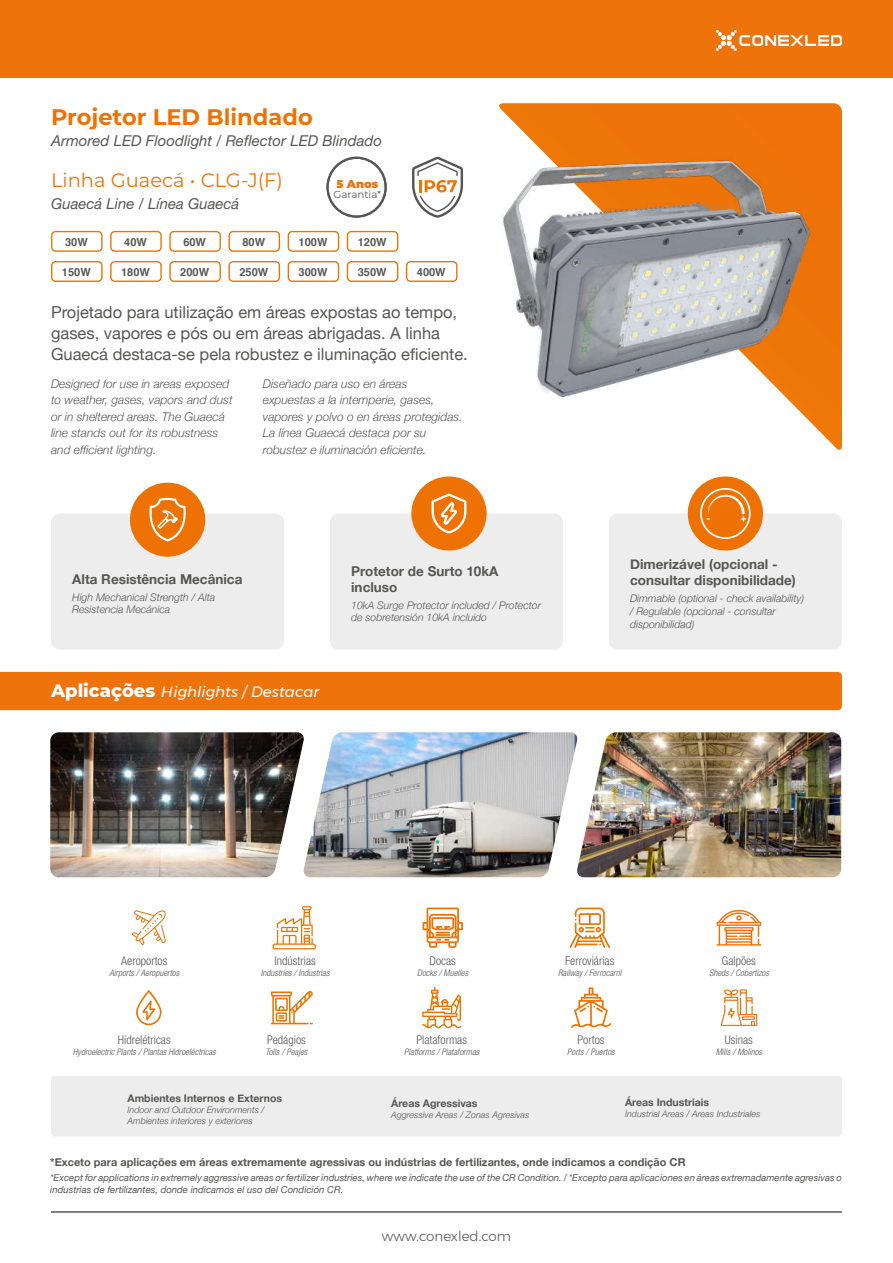
<style>
.page{position:relative;width:893px;height:1263px;background:#fff}
.page>*{position:absolute;margin:0;border:0;box-sizing:border-box;transform-origin:0 0}
.t1{font:700 22.5px "Montserrat";color:#ee7203}
.t2{font:19.5px "Montserrat";color:#ee730b}
.t3{font:16.5px/21px "Helvetica Neue";color:#575756}
.t4{font:italic 15px "Helvetica Neue LT Std";color:#575756}
.t5{font:italic 15px "Montserrat";color:#fff}
.t6{font:700 13.5px/16.2px "Helvetica Neue";color:#575756}
.t7{font:300 13.5px "Montserrat";color:#575756}
.t8{font:italic 300 12px/16.5px "Helvetica Neue";color:#575756}
.t9{font:300 condensed 12px "Helvetica Neue LT Std";color:#575756}
.t10{font:900 11.4px "Montserrat";color:#ee730b}
.t11{font:700 11.1px "Helvetica";color:#575756}
.t12{font:700 10.95px "Helvetica Neue";color:#575756}
.t13{font:italic 300 10.5px/12.6px "Helvetica Neue";color:#575756}
.t14{font:700 10.5px "Helvetica Neue";color:#575756}
.t15{font:10.2px "Montserrat";color:#575756}
.t16{font:italic 9.6px/11.6px "Helvetica Neue";color:#575756}
.t17{font:italic 300 condensed 9px "Helvetica Neue LT Std";color:#575756}
.t18{font:italic 300 9px/10.8px "Helvetica Neue";color:#575756}
.s1{font-weight:800;font-style:normal;font-size:18px}
</style>
<div class="page">
<hr style="left:51px;top:1211px;width:791px;height:2px;background:#575756">
<div style="left:0;top:0;width:893px;height:77px;background:#ee730b"></div>
<svg style="left:716px;top:30px;width:126px;height:21px"></svg>
<svg style="left:499px;top:103px;width:343px;height:347px"></svg>
<div style="left:51px;top:231px;width:52px;height:21px;border:1px solid #ee7203;border-radius:4px"></div>
<div style="left:51px;top:261px;width:52px;height:21px;border:1px solid #ee7203;border-radius:4px"></div>
<div style="left:110px;top:231px;width:52px;height:21px;border:1px solid #ee7203;border-radius:4px"></div>
<div style="left:110px;top:261px;width:52px;height:21px;border:1px solid #ee7203;border-radius:4px"></div>
<div style="left:169px;top:231px;width:52px;height:21px;border:1px solid #ee7203;border-radius:4px"></div>
<div style="left:169px;top:261px;width:52px;height:21px;border:1px solid #ee7203;border-radius:4px"></div>
<div style="left:228px;top:231px;width:52px;height:21px;border:1px solid #ee7203;border-radius:4px"></div>
<div style="left:228px;top:261px;width:52px;height:21px;border:1px solid #ee7203;border-radius:4px"></div>
<div style="left:288px;top:231px;width:51px;height:21px;border:1px solid #ee7203;border-radius:4px"></div>
<div style="left:288px;top:261px;width:51px;height:21px;border:1px solid #ee7203;border-radius:4px"></div>
<div style="left:347px;top:231px;width:51px;height:21px;border:1px solid #ee7203;border-radius:4px"></div>
<div style="left:347px;top:261px;width:51px;height:21px;border:1px solid #ee7203;border-radius:4px"></div>
<div style="left:406px;top:261px;width:51px;height:21px;border:1px solid #ee7203;border-radius:4px"></div>
<img style="left:50px;top:732px;width:253px;height:145px">
<img style="left:303px;top:732px;width:273px;height:145px">
<img style="left:576px;top:732px;width:265px;height:145px">
<div style="left:0;top:672px;width:842px;height:38px;background:#ee730b"></div>
<div style="left:51px;top:513px;width:233px;height:137px;background:#ededed;border-radius:9px"></div>
<div style="left:330px;top:513px;width:233px;height:137px;background:#ededed;border-radius:9px"></div>
<div style="left:609px;top:513px;width:233px;height:137px;background:#ededed;border-radius:9px"></div>
<div style="left:130px;top:483px;width:75px;height:74px;background:#ee7203;border-radius:50%"></div>
<div style="left:411px;top:476px;width:76px;height:74px;background:#ee7203;border-radius:50%"></div>
<div style="left:688px;top:476px;width:75px;height:74px;background:#ee7203;border-radius:50%"></div>
<div style="left:326px;top:156px;width:61px;height:62px;border:2px solid #575756;border-radius:50%"></div>
<div style="left:51px;top:1076px;width:791px;height:60px;background:#ededed"></div>
<img style="left:499px;top:135px;width:322px;height:283px">
<svg style="left:431px;top:493px;width:35px;height:40px"></svg>
<svg style="left:149px;top:498px;width:37px;height:43px"></svg>
<svg style="left:700px;top:488px;width:51px;height:51px"></svg>
<svg style="left:272px;top:906px;width:44px;height:43px"></svg>
<svg style="left:422px;top:987px;width:39px;height:41px"></svg>
<svg style="left:136px;top:990px;width:26px;height:35px"></svg>
<svg style="left:720px;top:989px;width:37px;height:37px"></svg>
<svg style="left:132px;top:910px;width:34px;height:35px"></svg>
<svg style="left:423px;top:907px;width:40px;height:41px"></svg>
<svg style="left:570px;top:907px;width:40px;height:41px"></svg>
<svg style="left:717px;top:910px;width:44px;height:35px"></svg>
<svg style="left:271px;top:991px;width:42px;height:33px"></svg>
<svg style="left:571px;top:987px;width:40px;height:41px"></svg>
<svg style="left:412px;top:157px;width:51px;height:61px"></svg>
<h1 class="t1" style="left:51px;top:100px;width:263px">Projetor LED Blindado</h1>
<p class="t4" style="left:51px;top:132px;width:333px">Armored LED Floodlight / Reflector LED Blindado</p>
<h2 class="t2" style="left:51px;top:167px;width:233px">Linha Guaecá • CLG-J(F)</h2>
<p class="t10" style="left:336px;top:175px;width:43px">5 Anos</p>
<p class="t15" style="left:333px;top:187px;width:49px">Garantia*</p>
<p class="t4" style="left:51px;top:194px;width:190px">Guaecá Line / Línea Guaecá</p>
<p class="t11" style="left:65px;top:233px;width:24px">30W</p>
<p class="t11" style="left:62px;top:263px;width:30px">150W</p>
<p class="t11" style="left:124px;top:233px;width:24px">40W</p>
<p class="t11" style="left:121px;top:263px;width:30px">180W</p>
<p class="t11" style="left:183px;top:233px;width:24px">60W</p>
<p class="t11" style="left:180px;top:263px;width:30px">200W</p>
<p class="t11" style="left:242px;top:233px;width:24px">80W</p>
<p class="t11" style="left:239px;top:263px;width:30px">250W</p>
<p class="t11" style="left:299px;top:233px;width:30px">100W</p>
<p class="t11" style="left:299px;top:263px;width:30px">300W</p>
<p class="t11" style="left:358px;top:233px;width:30px">120W</p>
<p class="t11" style="left:358px;top:263px;width:30px">350W</p>
<p class="t11" style="left:417px;top:263px;width:30px">400W</p>
<h3 class="t3" style="left:51px;top:301px;width:418px">Projetado para utilização em áreas expostas ao tempo, gases, vapores e pós ou em áreas abrigadas. A linha<br>Guaecá destaca-se pela robustez e iluminação eficiente.</h3>
<p class="t8" style="left:51px;top:375px;width:183px">Designed for use in areas exposed to weather, gases, vapors and dust or in sheltered areas. The Guaecá line stands out for its robustness and efficient lighting.</p>
<p class="t8" style="left:263px;top:375px;width:201px">Diseñado para uso en áreas expuestas a la intemperie, gases, vapores y polvo o en áreas protegidas.<br>La línea Guaecá destaca por su robustez e iluminación eficiente.</p>
<p class="t6" style="left:72px;top:570px;width:172px">Alta Resistência Mecânica</p>
<p class="t13" style="left:72px;top:590px;width:144px">High Mechanical Strength / Alta<br>Resistencia Mecánica</p>
<p class="t5" style="left:51px;top:680px;width:270px"><span class="s1">Aplicações</span> Highlights / Destacar</p>
<p class="t6" style="left:351px;top:562px;width:149px">Protetor de Surto 10kA incluso</p>
<p class="t13" style="left:351px;top:598px;width:191px">10kA Surge Protector included / Protector de sobretensión 10kA incluido</p>
<p class="t6" style="left:630px;top:556px;width:167px">Dimerizável (opcional - consultar disponibilidade)</p>
<p class="t13" style="left:630px;top:592px;width:176px">Dimmable (optional - check availability) / Regulable (opcional - consultar disponibilidad)</p>
<p class="t9" style="left:121px;top:954px;width:48px">Aeroportos</p>
<p class="t17" style="left:109px;top:968px;width:71px">Airports / Aeropuertos</p>
<p class="t9" style="left:275px;top:954px;width:43px">Indústrias</p>
<p class="t17" style="left:261px;top:968px;width:70px">Industries / Industrias</p>
<p class="t9" style="left:430px;top:954px;width:28px">Docas</p>
<p class="t17" style="left:417px;top:968px;width:53px">Docks / Muelles</p>
<p class="t9" style="left:565px;top:954px;width:51px">Ferroviárias</p>
<p class="t17" style="left:558px;top:968px;width:65px">Railway / Ferrocarril</p>
<p class="t9" style="left:722px;top:954px;width:36px">Galpões</p>
<p class="t17" style="left:709px;top:968px;width:61px">Sheds / Cobertizos</p>
<p class="t9" style="left:118px;top:1033px;width:54px">Hidrelétricas</p>
<p class="t17" style="left:73px;top:1046px;width:144px">Hydroelectric Plants / Plantas Hidroeléctricas</p>
<p class="t9" style="left:267px;top:1033px;width:40px">Pedágios</p>
<p class="t17" style="left:265px;top:1046px;width:43px">Tolls / Peajes</p>
<p class="t9" style="left:416px;top:1033px;width:52px">Plataformas</p>
<p class="t17" style="left:404px;top:1046px;width:77px">Platforms / Plataformas</p>
<p class="t9" style="left:577px;top:1033px;width:28px">Portos</p>
<p class="t17" style="left:567px;top:1046px;width:49px">Ports / Puertos</p>
<p class="t9" style="left:725px;top:1033px;width:30px">Usinas</p>
<p class="t17" style="left:716px;top:1046px;width:48px">Mills / Molinos</p>
<p class="t14" style="left:128px;top:1092px;width:156px">Ambientes Internos e Externos</p>
<p class="t18" style="left:128px;top:1104px;width:139px">Indoor and Outdoor Environments /<br>Ambientes interiores y exteriores</p>
<p class="t14" style="left:391px;top:1097px;width:88px">Áreas Agressivas</p>
<p class="t18" style="left:391px;top:1109px;width:140px">Aggressive Areas / Zonas Agresivas</p>
<p class="t14" style="left:625px;top:1095px;width:86px">Áreas Industriais</p>
<p class="t18" style="left:625px;top:1108px;width:137px">Industrial Areas / Areas Industriales</p>
<p class="t12" style="left:50px;top:1155px;width:637px">*Exceto para aplicações em áreas extremamente agressivas ou indústrias de fertilizantes, onde indicamos a condição CR</p>
<p class="t16" style="left:50px;top:1172px;width:793px">*Except for applications in extremely aggressive areas or fertilizer industries, where we indicate the use of the CR Condition. / *Excepto para aplicaciones en áreas extremadamente agresivas o industrias de fertilizantes, donde indicamos el uso del Condición CR.</p>
<p class="t7" style="left:382px;top:1226px;width:131px">www.conexled.com</p>
</div>
